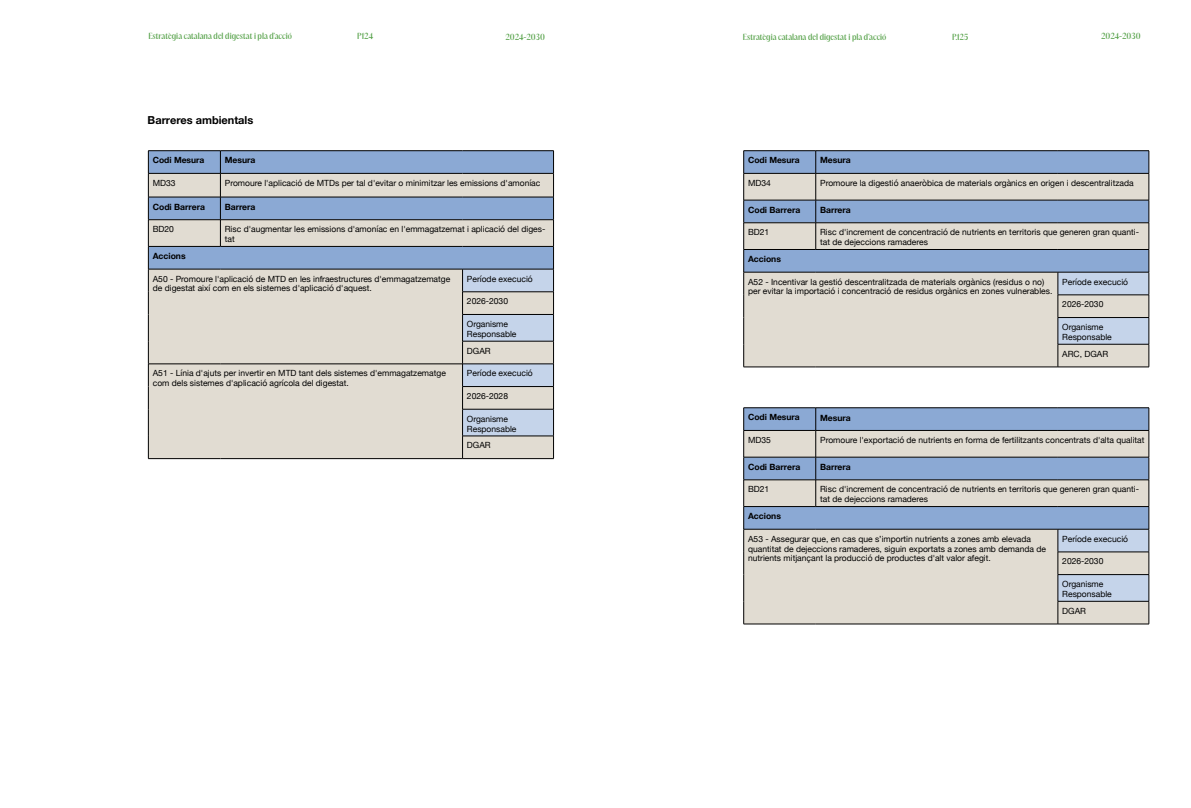
<style>
.page{position:relative;width:1191px;height:808px;background:#fff}
.page>*{position:absolute;margin:0;border:0;box-sizing:border-box;transform-origin:0 0}
.t1{font:700 11px "Helvetica Neue";color:#000}
.t2{font:700 8.6px "Helvetica Neue";color:#000}
.t3{font:8.5px/9.8px "Helvetica Neue";color:#000}
.t4{font:700 8.5px "Helvetica Neue";color:#000}
.t5{font:500 8px "PP Acma";color:#53a046}
</style>
<div class="page">
<div style="left:149px;top:152px;width:313px;height:21px;background:#8ba9d4"></div>
<svg style="left:149px;top:174px;width:313px;height:284px;background:#d1d2d0"></svg>
<hr style="left:148px;top:151px;width:72px;height:1px;background:#000">
<hr style="left:220px;top:151px;width:242px;height:1px;background:#000">
<hr style="left:148px;top:173px;width:72px;height:1px;background:#000">
<hr style="left:220px;top:173px;width:242px;height:1px;background:#000">
<hr style="left:148px;top:197px;width:72px;height:1px;background:#000">
<hr style="left:220px;top:197px;width:242px;height:1px;background:#000">
<hr style="left:148px;top:220px;width:72px;height:1px;background:#000">
<hr style="left:220px;top:220px;width:242px;height:1px;background:#000">
<svg style="left:220px;top:151px;width:1px;height:95px"></svg>
<hr style="left:148px;top:246px;width:72px;height:1px;background:#000">
<hr style="left:220px;top:246px;width:242px;height:1px;background:#000">
<hr style="left:148px;top:269px;width:72px;height:1px;background:#000">
<hr style="left:220px;top:269px;width:242px;height:1px;background:#000">
<svg style="left:148px;top:151px;width:1px;height:307px"></svg>
<hr style="left:148px;top:364px;width:72px;height:1px;background:#000">
<hr style="left:220px;top:364px;width:242px;height:1px;background:#000">
<hr style="left:148px;top:458px;width:72px;height:1px;background:#000">
<hr style="left:220px;top:458px;width:242px;height:1px;background:#000">
<hr style="left:462px;top:458px;width:92px;height:1px;background:#000">
<svg style="left:462px;top:151px;width:92px;height:307px;background:#bac2ce"></svg>
<hr style="left:462px;top:341px;width:92px;height:1px;background:#000">
<div style="left:744px;top:152px;width:313px;height:21px;background:#8ba9d4"></div>
<svg style="left:744px;top:174px;width:313px;height:193px;background:#cacdd0"></svg>
<hr style="left:743px;top:151px;width:72px;height:1px;background:#000">
<hr style="left:815px;top:151px;width:242px;height:1px;background:#000">
<hr style="left:743px;top:173px;width:72px;height:1px;background:#000">
<hr style="left:815px;top:173px;width:242px;height:1px;background:#000">
<hr style="left:743px;top:200px;width:72px;height:1px;background:#000">
<hr style="left:815px;top:200px;width:242px;height:1px;background:#000">
<hr style="left:743px;top:223px;width:72px;height:1px;background:#000">
<hr style="left:815px;top:223px;width:242px;height:1px;background:#000">
<svg style="left:815px;top:151px;width:1px;height:98px"></svg>
<svg style="left:743px;top:151px;width:1px;height:216px"></svg>
<hr style="left:743px;top:249px;width:72px;height:1px;background:#000">
<hr style="left:815px;top:249px;width:242px;height:1px;background:#000">
<hr style="left:743px;top:272px;width:72px;height:1px;background:#000">
<hr style="left:815px;top:272px;width:242px;height:1px;background:#000">
<hr style="left:743px;top:367px;width:72px;height:1px;background:#000">
<hr style="left:815px;top:367px;width:242px;height:1px;background:#000">
<hr style="left:1057px;top:367px;width:92px;height:1px;background:#000">
<svg style="left:1057px;top:151px;width:92px;height:216px;background:#b6c0cd"></svg>
<hr style="left:1057px;top:344px;width:92px;height:1px;background:#000">
<div style="left:744px;top:409px;width:313px;height:21px;background:#8ba9d4"></div>
<svg style="left:744px;top:431px;width:313px;height:193px;background:#cbced0"></svg>
<hr style="left:743px;top:408px;width:72px;height:1px;background:#000">
<hr style="left:815px;top:408px;width:242px;height:1px;background:#000">
<hr style="left:743px;top:430px;width:72px;height:1px;background:#000">
<hr style="left:815px;top:430px;width:242px;height:1px;background:#000">
<hr style="left:743px;top:457px;width:72px;height:1px;background:#000">
<hr style="left:815px;top:457px;width:242px;height:1px;background:#000">
<hr style="left:743px;top:480px;width:72px;height:1px;background:#000">
<hr style="left:815px;top:480px;width:242px;height:1px;background:#000">
<svg style="left:815px;top:408px;width:1px;height:98px"></svg>
<svg style="left:743px;top:408px;width:1px;height:216px"></svg>
<hr style="left:743px;top:506px;width:72px;height:1px;background:#000">
<hr style="left:815px;top:506px;width:242px;height:1px;background:#000">
<hr style="left:743px;top:529px;width:72px;height:1px;background:#000">
<hr style="left:815px;top:529px;width:242px;height:1px;background:#000">
<hr style="left:743px;top:624px;width:72px;height:1px;background:#000">
<hr style="left:815px;top:624px;width:242px;height:1px;background:#000">
<hr style="left:1057px;top:624px;width:92px;height:1px;background:#000">
<svg style="left:1057px;top:408px;width:92px;height:216px;background:#b6c0cd"></svg>
<hr style="left:1057px;top:601px;width:92px;height:1px;background:#000">
<p class="t5" style="left:148px;top:31px;width:145px">Estratègia catalana del digestat i pla d’acció</p>
<p class="t5" style="left:357px;top:31px;width:17px">P124</p>
<p class="t5" style="left:505px;top:31px;width:41px">2024-2030</p>
<p class="t5" style="left:743px;top:31px;width:145px">Estratègia catalana del digestat i pla d’acció</p>
<p class="t5" style="left:952px;top:31px;width:18px">P.125</p>
<p class="t5" style="left:1101px;top:31px;width:41px">2024-2030</p>
<p class="t1" style="left:148px;top:111px;width:107px">Barreres ambientals</p>
<p class="t4" style="left:153px;top:154px;width:53px">Codi Mesura</p>
<p class="t2" style="left:225px;top:154px;width:32px">Mesura</p>
<p class="t3" style="left:153px;top:178px;width:24px">MD33</p>
<p class="t3" style="left:225px;top:178px;width:317px">Promoure l'aplicació de MTDs per tal d'evitar o minimitzar les emissions d'amoníac</p>
<p class="t2" style="left:153px;top:200px;width:54px">Codi Barrera</p>
<p class="t2" style="left:225px;top:200px;width:32px">Barrera</p>
<p class="t3" style="left:153px;top:225px;width:23px">BD20</p>
<p class="t3" style="left:225px;top:225px;width:322px">Risc d'augmentar les emissions d'amoníac en l'emmagatzemat i aplicació del diges&shy;tat</p>
<p class="t2" style="left:153px;top:249px;width:34px">Accions</p>
<p class="t3" style="left:153px;top:274px;width:299px">A50 - Promoure l'aplicació de MTD en les infraestructures d'emmagatzematge de digestat així com en els sistemes d'aplicació d'aquest.</p>
<p class="t3" style="left:467px;top:274px;width:67px">Període execució</p>
<p class="t3" style="left:467px;top:297px;width:43px">2026-2030</p>
<p class="t3" style="left:467px;top:319px;width:51px">Organisme<br>Responsable</p>
<p class="t3" style="left:467px;top:346px;width:25px">DGAR</p>
<p class="t3" style="left:153px;top:369px;width:295px">A51 - Línia d'ajuts per invertir en MTD tant dels sistemes d'emmagatzematge com dels sistemes d'aplicació agrícola del digestat.</p>
<p class="t3" style="left:467px;top:369px;width:67px">Període execució</p>
<p class="t3" style="left:467px;top:392px;width:43px">2026-2028</p>
<p class="t3" style="left:467px;top:414px;width:51px">Organisme<br>Responsable</p>
<p class="t3" style="left:467px;top:441px;width:25px">DGAR</p>
<p class="t4" style="left:748px;top:154px;width:53px">Codi Mesura</p>
<p class="t2" style="left:820px;top:154px;width:32px">Mesura</p>
<p class="t3" style="left:748px;top:178px;width:24px">MD34</p>
<p class="t3" style="left:820px;top:178px;width:315px">Promoure la digestió anaeròbica de materials orgànics en origen i descentralitzada</p>
<p class="t2" style="left:748px;top:203px;width:54px">Codi Barrera</p>
<p class="t2" style="left:820px;top:203px;width:32px">Barrera</p>
<p class="t3" style="left:748px;top:228px;width:23px">BD21</p>
<p class="t3" style="left:820px;top:228px;width:320px">Risc d'increment de concentració de nutrients en territoris que generen gran quanti&shy;tat de dejeccions ramaderes</p>
<p class="t2" style="left:748px;top:252px;width:34px">Accions</p>
<p class="t3" style="left:748px;top:277px;width:306px">A52 - Incentivar la gestió descentralitzada de materials orgànics (residus o no) per evitar la importació i concentració de residus orgànics en zones vulnerables.</p>
<p class="t3" style="left:1062px;top:277px;width:67px">Període execució</p>
<p class="t3" style="left:1062px;top:300px;width:43px">2026-2030</p>
<p class="t3" style="left:1062px;top:323px;width:51px">Organisme<br>Responsable</p>
<p class="t3" style="left:1062px;top:349px;width:47px">ARC, DGAR</p>
<p class="t4" style="left:748px;top:411px;width:53px">Codi Mesura</p>
<p class="t2" style="left:820px;top:411px;width:32px">Mesura</p>
<p class="t3" style="left:748px;top:435px;width:24px">MD35</p>
<p class="t3" style="left:820px;top:435px;width:326px">Promoure l'exportació de nutrients en forma de fertilitzants concentrats d'alta qualitat</p>
<p class="t2" style="left:748px;top:460px;width:54px">Codi Barrera</p>
<p class="t2" style="left:820px;top:460px;width:32px">Barrera</p>
<p class="t3" style="left:748px;top:485px;width:23px">BD21</p>
<p class="t3" style="left:820px;top:485px;width:320px">Risc d'increment de concentració de nutrients en territoris que generen gran quanti&shy;tat de dejeccions ramaderes</p>
<p class="t2" style="left:748px;top:509px;width:34px">Accions</p>
<p class="t3" style="left:748px;top:534px;width:299px">A53 - Assegurar que, en cas que s’importin nutrients a zones amb elevada quantitat de dejeccions ramaderes, siguin exportats a zones amb demanda de nutrients mitjançant la producció de productes d'alt valor afegit.</p>
<p class="t3" style="left:1062px;top:534px;width:67px">Període execució</p>
<p class="t3" style="left:1062px;top:557px;width:43px">2026-2030</p>
<p class="t3" style="left:1062px;top:580px;width:51px">Organisme<br>Responsable</p>
<p class="t3" style="left:1062px;top:606px;width:25px">DGAR</p>
</div>
